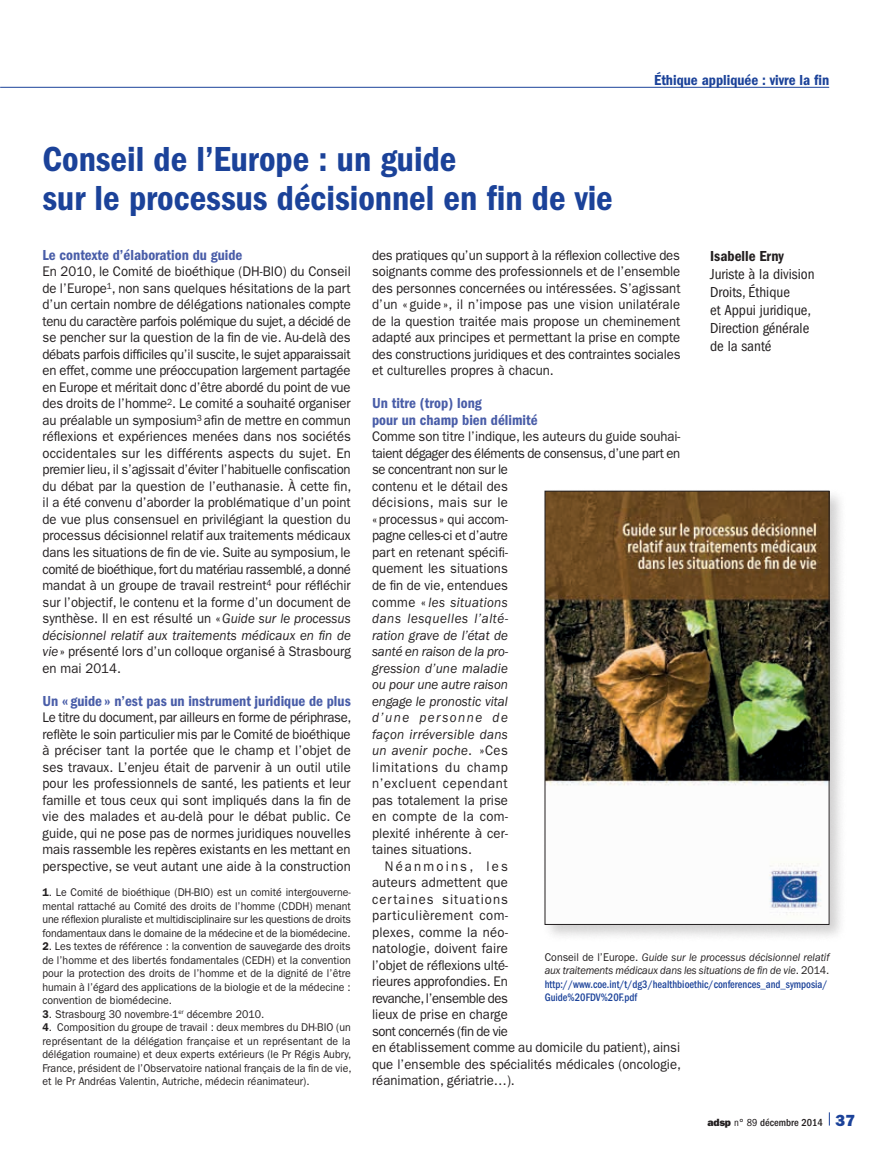
<style>
.page{position:relative;width:893px;height:1149px;background:#fff}
.page>*{position:absolute;margin:0;border:0;box-sizing:border-box;transform-origin:0 0}
.t1{font:36px/39px "ITC Franklin Gothic Std Dm Cd";color:#1b4299}
.t2{font:15px/16.5px "ITC Franklin Gothic Std Dm Cd";color:#495da8}
.t3{font:condensed 15px/18px "ITC Franklin Gothic Std";color:#231f20}
.t4{font:15px "ITC Franklin Gothic Std Dm Cd";color:#1b4299}
.t5{font:15px "ITC Franklin Gothic Std Dm Cd";color:#231f20}
.t6{font:13.95px/16.5px "ITC Franklin Gothic Std";color:#231f20;text-align:justify;scale:.94 1}
.t7{font:italic 13.95px "ITC Franklin Gothic Std";letter-spacing:.015em;color:#231f20;scale:.94 1}
.t8{font:13.95px "ITC Franklin Gothic Std";letter-spacing:-.025em;color:#231f20;scale:.94 1}
.t9{font:13.95px "ITC Franklin Gothic Std";letter-spacing:-.03em;color:#231f20;scale:.94 1}
.t10{font:13.95px "ITC Franklin Gothic Std";letter-spacing:-.02em;color:#231f20;scale:.94 1}
.t11{font:italic 13.95px "ITC Franklin Gothic Std";letter-spacing:.045em;color:#231f20;scale:.94 1}
.t12{font:italic 13.95px "ITC Franklin Gothic Std";letter-spacing:-.015em;color:#231f20;scale:.94 1}
.t13{font:13.95px "ITC Franklin Gothic Std";letter-spacing:.04em;color:#231f20;scale:.94 1}
.t14{font:13.95px "ITC Franklin Gothic Std";letter-spacing:.025em;color:#231f20;scale:.94 1}
.t15{font:13.95px "ITC Franklin Gothic Std";letter-spacing:.045em;color:#231f20;scale:.94 1}
.t16{font:13.95px "ITC Franklin Gothic Std";letter-spacing:.075em;color:#231f20;scale:.94 1}
.t17{font:13.95px "ITC Franklin Gothic Std";letter-spacing:.05em;color:#231f20;scale:.94 1}
.t18{font:13.95px "ITC Franklin Gothic Std";letter-spacing:.02em;color:#231f20;scale:.94 1}
.t19{font:13.95px "ITC Franklin Gothic Std";letter-spacing:.03em;color:#231f20;scale:.94 1}
.t20{font:italic 13.95px "ITC Franklin Gothic Std";letter-spacing:.11em;color:#231f20;scale:.94 1}
.t21{font:13.95px "ITC Franklin Gothic Std";letter-spacing:.165em;color:#231f20;scale:.94 1}
.t22{font:11.25px/13.5px "ITC Franklin Gothic Std";color:#231f20;text-align:justify;scale:.94 1}
.t23{font:italic 11.25px/13.5px "ITC Franklin Gothic Std";letter-spacing:-.01em;color:#231f20;scale:.94 1}
.t24{font:500 condensed 10.5px "ITC Franklin Gothic Std";color:#231f20}
.s1{font-style:italic}
.s2{font-weight:600}
.s3{font-style:normal}
.s4{font-weight:500;font-style:normal;font-stretch:condensed;color:#1b4299}
.s5{font-family:"ITC Franklin Gothic Std Hvy";font-weight:400;font-stretch:normal}
.s6{font-weight:400}
.s7{font-family:"ITC Franklin Gothic Std Hvy";font-weight:400;font-stretch:normal;font-size:16.2px;color:#1b4299}
</style>
<div class="page">
<hr style="left:0;top:87px;width:829px;height:1px;background:#1b4299">
<svg style="left:829px;top:1112px;width:1px;height:13px"></svg>
<div style="left:542px;top:487px;width:305px;height:455px;background:#231f20;opacity:.21"></div>
<img style="left:547px;top:493px;width:280px;height:429px">
<div style="left:545px;top:491px;width:284px;height:433px;border:1px solid #231f20"></div>
<h1 class="t1" style="left:43px;top:140px;width:572px">Conseil de l’Europe : un guide<br>sur le processus décisionnel en fin de vie</h1>
<p class="t4" style="left:654px;top:71px;width:177px">Éthique appliquée : vivre la fin</p>
<p class="t2" style="left:43px;top:246px;width:201px">Le contexte d’élaboration du guide</p>
<p class="t6" style="left:43px;top:263px;width:330px">En 2010, le Comité de bioéthique (DH-BIO) du Conseil de l’Europe<sup>1</sup>, non sans quelques hésitations de la part d’un certain nombre de délégations nationales compte tenu du caractère parfois polémique du sujet, a décidé de se pencher sur la question de la fin de vie. Au-delà des débats parfois difficiles qu’il suscite, le sujet apparaissait en effet, comme une préoccupation largement partagée en Europe et méritait donc d’être abordé du point de vue des droits de l’homme<sup>2</sup>. Le comité a souhaité organiser au préalable un symposium<sup>3</sup> afin de mettre en commun réflexions et expériences menées dans nos sociétés occidentales sur les différents aspects du sujet. En premier lieu, il s’agissait d’éviter l’habituelle confiscation du débat par la question de l’euthanasie. À cette fin, il a été convenu d’aborder la problématique d’un point de vue plus consensuel en privilégiant la question du processus décisionnel relatif aux traitements médicaux dans les situations de fin de vie. Suite au symposium, le comité de bioéthique, fort du matériau rassemblé, a donné mandat à un groupe de travail restreint<sup>4</sup> pour réfléchir sur l’objectif, le contenu et la forme d’un document de synthèse. Il en est résulté un «<span class="s1">Guide sur le processus décisionnel relatif aux traitements médicaux en fin de vie</span>» présenté lors d’un colloque organisé à Strasbourg en mai 2014.</p>
<p class="t2" style="left:43px;top:692px;width:310px">Un « guide » n’est pas un instrument juridique de plus</p>
<p class="t6" style="left:43px;top:709px;width:330px">Le titre du document, par ailleurs en forme de périphrase, reflète le soin particulier mis par le Comité de bioéthique à préciser tant la portée que le champ et l’objet de ses travaux. L’enjeu était de parvenir à un outil utile pour les professionnels de santé, les patients et leur famille et tous ceux qui sont impliqués dans la fin de vie des malades et au-delà pour le débat public. Ce guide, qui ne pose pas de normes juridiques nouvelles mais rassemble les repères existants en les mettant en perspective, se veut autant une aide à la construction</p>
<p class="t22" style="left:43px;top:885px;width:330px"><span class="s2">1</span>. Le Comité de bioéthique (DH-BIO) est un comité intergouverne&shy;mental rattaché au Comité des droits de l’homme (CDDH) menant une réflexion pluraliste et multidisciplinaire sur les questions de droits fondamentaux dans le domaine de la médecine et de la biomédecine.</p>
<p class="t22" style="left:43px;top:939px;width:329px"><span class="s2">2</span>. Les textes de référence : la convention de sauvegarde des droits de l’homme et des libertés fondamentales (CEDH) et la convention pour la protection des droits de l’homme et de la dignité de l’être humain à l’égard des applications de la biologie et de la médecine : convention de biomédecine.</p>
<p class="t22" style="left:43px;top:1007px;width:237px"><span class="s2">3</span>. Strasbourg 30 novembre-1<sup>er</sup> décembre 2010.</p>
<p class="t22" style="left:43px;top:1020px;width:330px"><span class="s2">4</span>. Composition du groupe de travail : deux membres du DH-BIO (un représentant de la délégation française et un représentant de la délégation roumaine) et deux experts extérieurs (le Pr Régis Aubry, France, président de l’Observatoire national français de la fin de vie, et le Pr Andréas Valentin, Autriche, médecin réanimateur).</p>
<p class="t6" style="left:372px;top:247px;width:330px">des pratiques qu’un support à la réflexion collective des soignants comme des professionnels et de l’ensemble des personnes concernées ou intéressées. S’agissant d’un « guide », il n’impose pas une vision unilatérale de la question traitée mais propose un cheminement adapté aux principes et permettant la prise en compte des constructions juridiques et des contraintes sociales et culturelles propres à chacun.</p>
<p class="t2" style="left:372px;top:395px;width:167px">Un titre (trop) long<br>pour un champ bien délimité</p>
<p class="t6" style="left:372px;top:428px;width:329px">Comme son titre l’indique, les auteurs du guide souhai-</p>
<p class="t8" style="left:372px;top:445px;width:329px">taient dégager des éléments de consensus, d’une part en</p>
<p class="t8" style="left:372px;top:461px;width:146px">se concentrant non sur le</p>
<p class="t6" style="left:372px;top:478px;width:146px">contenu et le détail des</p>
<p class="t14" style="left:372px;top:494px;width:146px">décisions, mais sur le</p>
<p class="t6" style="left:372px;top:511px;width:146px">«processus» qui accom-</p>
<p class="t10" style="left:372px;top:527px;width:146px">pagne celles-ci et d’autre</p>
<p class="t6" style="left:372px;top:544px;width:146px">part en retenant spécifi-</p>
<p class="t6" style="left:372px;top:560px;width:146px">quement les situations</p>
<p class="t6" style="left:372px;top:577px;width:146px">de fin de vie, entendues</p>
<p class="t7" style="left:372px;top:594px;width:146px"><span class="s3">comme «</span> les situations</p>
<p class="t11" style="left:372px;top:610px;width:146px">dans lesquelles l’alté-</p>
<p class="t7" style="left:372px;top:627px;width:146px">ration grave de l’état de</p>
<p class="t12" style="left:372px;top:643px;width:146px">santé en raison de la pro-</p>
<p class="t7" style="left:372px;top:660px;width:146px">gression d’une maladie</p>
<p class="t7" style="left:372px;top:676px;width:146px">ou pour une autre raison</p>
<p class="t7" style="left:372px;top:693px;width:146px">engage le pronostic vital</p>
<p class="t20" style="left:372px;top:709px;width:146px">d’une personne de</p>
<p class="t7" style="left:372px;top:726px;width:146px">façon irréversible dans</p>
<p class="t7" style="left:372px;top:742px;width:146px">un avenir poche<span class="s3">. »Ces</span></p>
<p class="t17" style="left:372px;top:758px;width:146px">limitations du champ</p>
<p class="t15" style="left:372px;top:775px;width:146px">n’excluent cependant</p>
<p class="t6" style="left:372px;top:791px;width:146px">pas totalement la prise</p>
<p class="t19" style="left:372px;top:808px;width:146px">en compte de la com-</p>
<p class="t6" style="left:372px;top:824px;width:146px">plexité inhérente à cer-</p>
<p class="t6" style="left:372px;top:841px;width:108px">taines situations.</p>
<p class="t21" style="left:385px;top:857px;width:132px">Néanmoins, les</p>
<p class="t6" style="left:372px;top:874px;width:146px">auteurs admettent que</p>
<p class="t16" style="left:372px;top:890px;width:146px">certaines situations</p>
<p class="t13" style="left:372px;top:907px;width:146px">particulièrement com-</p>
<p class="t18" style="left:372px;top:923px;width:146px">plexes, comme la néo-</p>
<p class="t6" style="left:372px;top:940px;width:146px">natologie, doivent faire</p>
<p class="t6" style="left:372px;top:956px;width:146px">l’objet de réflexions ulté-</p>
<p class="t6" style="left:372px;top:973px;width:146px">rieures approfondies. En</p>
<p class="t9" style="left:372px;top:989px;width:146px">revanche, l’ensemble des</p>
<p class="t6" style="left:372px;top:1006px;width:146px">lieux de prise en charge</p>
<p class="t9" style="left:372px;top:1022px;width:146px">sont concernés (fin de vie</p>
<p class="t6" style="left:372px;top:1039px;width:329px">en établissement comme au domicile du patient), ainsi</p>
<p class="t6" style="left:372px;top:1055px;width:330px">que l’ensemble des spécialités médicales (oncologie,</p>
<p class="t6" style="left:372px;top:1072px;width:153px">réanimation, gériatrie…).</p>
<p class="t5" style="left:710px;top:247px;width:75px">Isabelle Erny</p>
<p class="t3" style="left:710px;top:265px;width:106px">Juriste à la division<br>Droits, Éthique<br>et Appui juridique,<br>Direction générale de la santé</p>
<p class="t23" style="left:545px;top:950px;width:304px"><span class="s3">Conseil de l’Europe.</span> Guide sur le processus décisionnel relatif aux traitements médicaux dans les situations de fin de vie<span class="s3">. 2014. </span><span class="s4">http://www.coe.int/t/dg3/healthbioethic/conferences_and_symposia/ Guide%20FDV%20F.pdf</span></p>
<p class="t24" style="left:707px;top:1115px;width:149px"><span class="s5">adsp</span> <span class="s6">n° 89</span> décembre 2014 <span class="s7">37</span></p>
</div>
